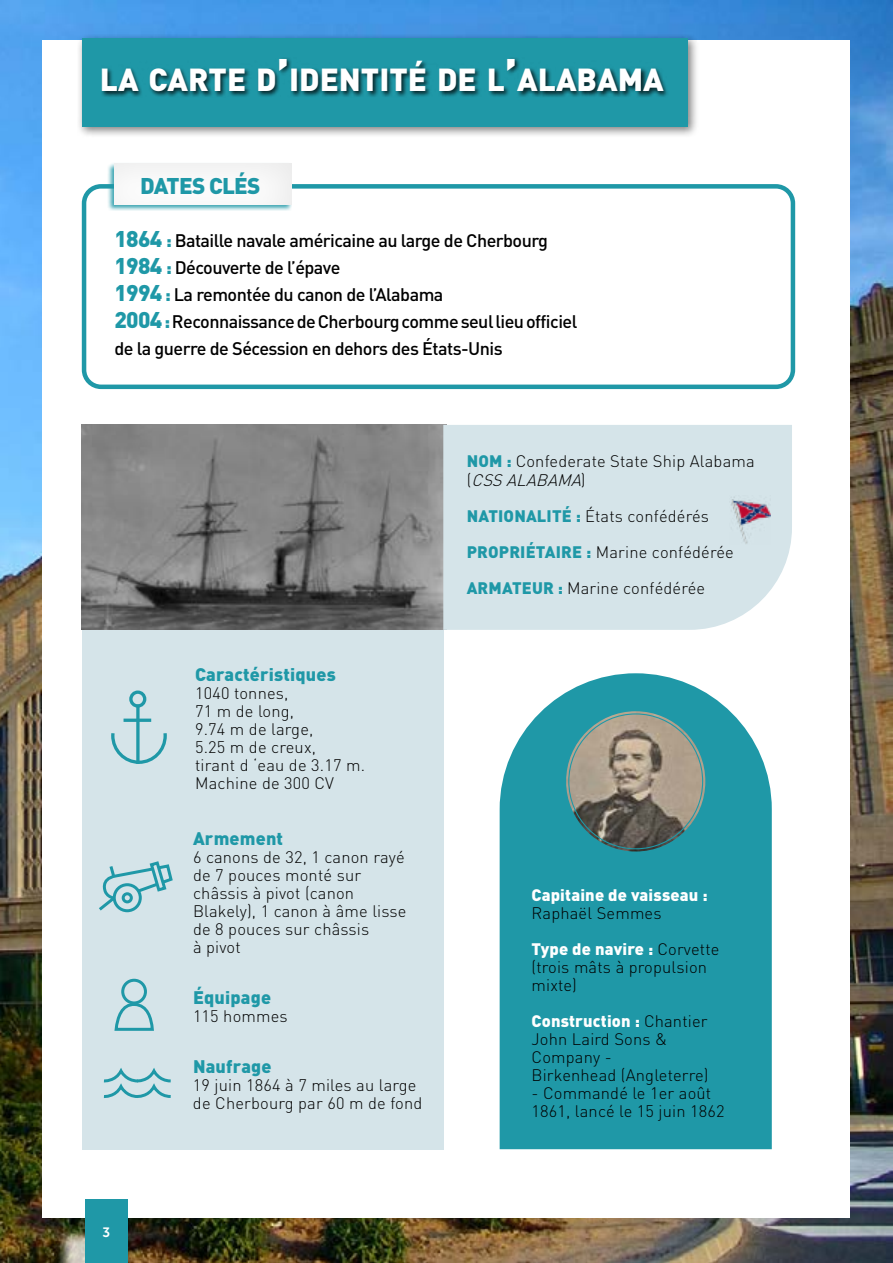
<style>
.page{position:relative;width:893px;height:1263px;background:#fff}
.page>*{position:absolute;margin:0;border:0;box-sizing:border-box;transform-origin:0 0}
.t1{font:900 31.5px "DIN";color:#fff}
.t2{font:900 22.5px "DIN";letter-spacing:-.03em;color:#1f98a7}
.t3{font:500 18px/27px "DIN";letter-spacing:-.03em;color:#000}
.t4{font:900 18px "DIN";letter-spacing:.01em;color:#1f98a7}
.t5{font:300 16.5px/18px "DIN";letter-spacing:.01em;color:#000}
.t6{font:900 16.5px "DIN";letter-spacing:.01em;color:#fff}
.t7{font:13.5px "Museo Sans 700";color:#fff}
.s1{font-size:45px}
.s2{font-weight:900;font-size:22.5px;color:#1f98a7}
.s3{font-weight:900;color:#1f98a7}
.s4{font-style:italic}
.s5{font-weight:900;color:#fff}
</style>
<div class="page">
<img style="left:0;top:0;width:893px;height:1263px">
<div style="left:43px;top:40px;width:807px;height:1178px;background:#fff"></div>
<div style="left:77px;top:34px;width:623px;height:103px;background:#000;opacity:.5"></div>
<div style="left:82px;top:38px;width:606px;height:89px;background:#1f98a7"></div>
<div style="left:101px;top:58px;width:567px;height:40px;background:#000;opacity:.75"></div>
<div style="left:82px;top:425px;width:361px;height:724px;background:#d5e4e9"></div>
<img style="left:82px;top:425px;width:361px;height:205px">
<svg style="left:500px;top:673px;width:272px;height:476px;background:#2f9fad"></svg>
<div style="left:443px;top:425px;width:349px;height:205px;background:#d5e4e9"></div>
<img style="left:566px;top:711px;width:139px;height:140px">
<div style="left:82px;top:184px;width:713px;height:205px;border:4px solid #1f98a7;border-radius:17px"></div>
<div style="left:58px;top:1229px;width:58px;height:34px;background:#fff;opacity:.75"></div>
<div style="left:85px;top:1199px;width:43px;height:64px;background:#1f98a7"></div>
<div style="left:108px;top:163px;width:184px;height:48px;background:#1f98a7;opacity:.86"></div>
<div style="left:100px;top:150px;width:204px;height:56px;background:#fafafa"></div>
<svg style="left:136px;top:708px;width:4px;height:23px"></svg>
<hr style="left:125px;top:719px;width:25px;height:3px;background:#1f98a7">
<div style="left:129px;top:690px;width:17px;height:18px;border:3px solid #1f98a7;border-radius:50%"></div>
<svg style="left:111px;top:731px;width:56px;height:33px"></svg>
<img style="left:729px;top:495px;width:42px;height:49px">
<svg style="left:99px;top:861px;width:74px;height:52px"></svg>
<svg style="left:103px;top:1071px;width:68px;height:27px"></svg>
<svg style="left:114px;top:1001px;width:40px;height:30px"></svg>
<div style="left:121px;top:979px;width:26px;height:25px;border:3px solid #1f98a7;border-radius:50%"></div>
<h1 class="t1" style="left:100px;top:58px;width:565px">LA CARTE D<span class="s1">’</span>IDENTITÉ DE L<span class="s1">’</span>ALABAMA</h1>
<h2 class="t2" style="left:140px;top:170px;width:122px">DATES CLÉS</h2>
<p class="t3" style="left:114px;top:226px;width:464px"><span class="s2">1864</span> <span class="s3">:</span> Bataille navale américaine au large de Cherbourg <span class="s2">1984</span> <span class="s3">:</span> Découverte de l’épave<br><span class="s2">1994</span> <span class="s3">:</span> La remontée du canon de l’Alabama<br><span class="s2">2004</span> <span class="s3">:</span>Reconnaissance de Cherbourg comme seul lieu officiel de la guerre de Sécession en dehors des États-Unis</p>
<p class="t7" style="left:102px;top:1224px;width:9px">3</p>
<p class="t4" style="left:195px;top:662px;width:142px">Caractéristiques</p>
<p class="t5" style="left:195px;top:684px;width:171px">1040 tonnes,<br>71 m de long,<br>9.74 m de large,<br>5.25 m de creux,<br>tirant d ‘eau de 3.17 m.<br>Machine de 300 CV</p>
<p class="t4" style="left:193px;top:826px;width:92px">Armement</p>
<p class="t5" style="left:193px;top:848px;width:215px">6 canons de 32, 1 canon rayé de 7 pouces monté sur châssis à pivot (canon<br>Blakely), 1 canon à âme lisse de 8 pouces sur châssis<br>à pivot</p>
<p class="t4" style="left:193px;top:986px;width:80px">Équipage</p>
<p class="t5" style="left:193px;top:1007px;width:96px">115 hommes</p>
<p class="t4" style="left:193px;top:1055px;width:80px">Naufrage</p>
<p class="t5" style="left:193px;top:1076px;width:231px">19 juin 1864 à 7 miles au large de Cherbourg par 60 m de fond</p>
<p class="t5" style="left:467px;top:451px;width:290px;line-height:19.5px"><span class="s3">NOM :</span> Confederate State Ship Alabama ( <span class="s4">CSS ALABAMA</span>)</p>
<p class="t5" style="left:467px;top:498px;width:269px;line-height:36px"><span class="s3">NATIONALITÉ :</span> États confédérés<br><span class="s3">PROPRIÉTAIRE :</span> Marine confédérée<br><span class="s3">ARMATEUR :</span> Marine confédérée</p>
<p class="t6" style="left:531px;top:884px;width:178px">Capitaine de vaisseau :</p>
<p class="t5" style="left:531px;top:895px;width:189px;line-height:36px">Raphaël Semmes<br><span class="s5">Type de navire :</span> Corvette</p>
<p class="t5" style="left:531px;top:958px;width:177px">(trois mâts à propulsion mixte)</p>
<p class="t5" style="left:531px;top:1012px;width:179px"><span class="s5">Construction :</span> Chantier<br>John Laird Sons &amp;<br>Company -<br>Birkenhead (Angleterre)</p>
<p class="t5" style="left:531px;top:1084px;width:195px">- Commandé le 1er août<br>1861, lancé le 15 juin 1862</p>
</div>
